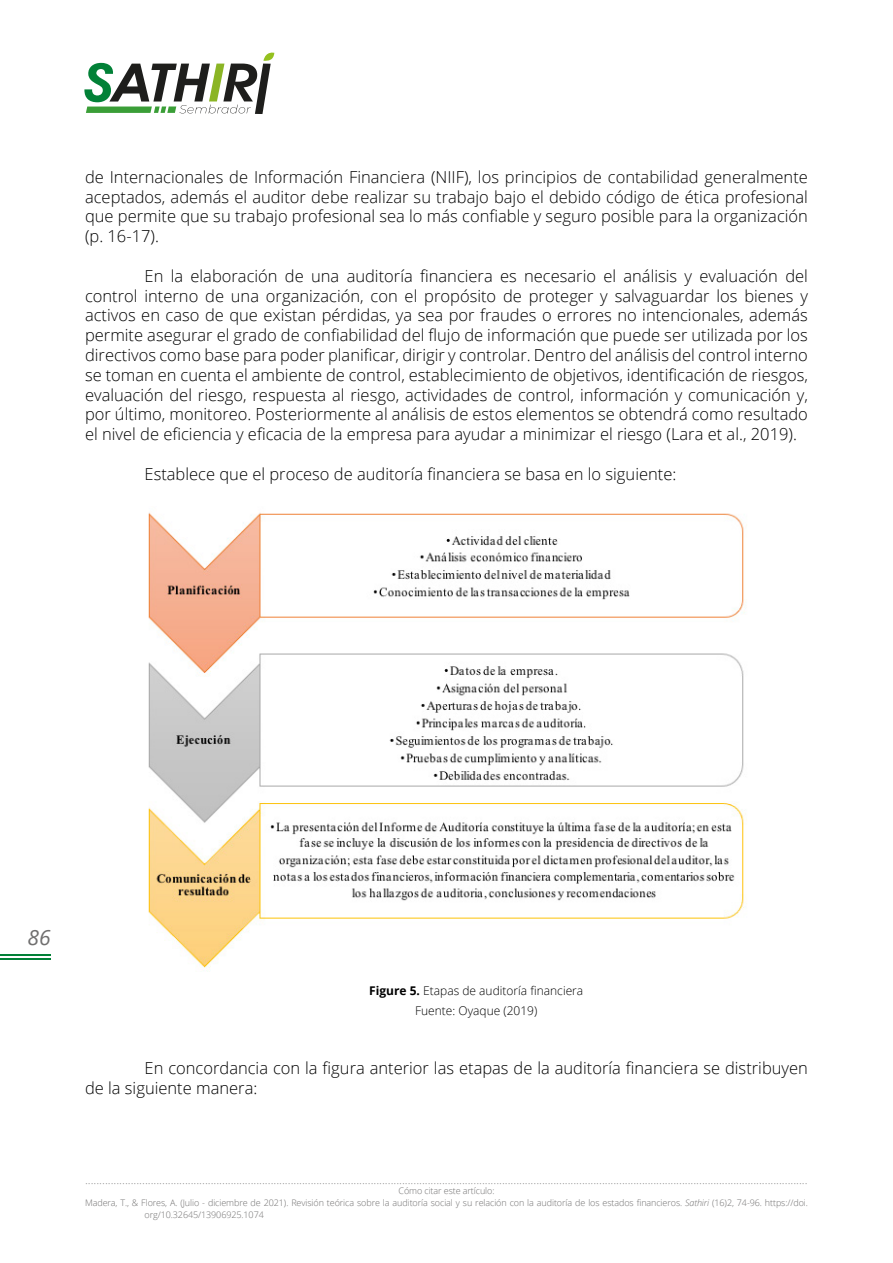
<style>
.page{position:relative;width:893px;height:1263px;background:#fff}
.page>*{position:absolute;margin:0;border:0;box-sizing:border-box;transform-origin:0 0}
.t1{font:italic 21px "Open Sans";color:#706f6f}
.t2{font:300 16.5px/19.8px "Open Sans";color:#000;text-align:justify}
.t3{font:300 12px "Open Sans";color:#929292}
.t4{font:300 12px/19.8px "Open Sans";color:#000;text-align:center}
.t5{font:300 9px "Open Sans";letter-spacing:-.01em;color:#706f6f}
.s1{font-weight:700}
.s2{font-style:italic}
</style>
<div class="page">
<hr style="left:0;top:954px;width:51px;height:2px;background:#028137">
<hr style="left:0;top:958px;width:51px;height:1px;background:#028137">
<svg style="left:84px;top:52px;width:190px;height:62px"></svg>
<img style="left:148px;top:512px;width:599px;height:460px">
<p class="t2" style="left:85px;top:166px;width:724px">de Internacionales de Información Financiera (NIIF), los principios de contabilidad generalmente aceptados, además el auditor debe realizar su trabajo bajo el debido código de ética profesional que permite que su trabajo profesional sea lo más confiable y seguro posible para la organización (p. 16-17).</p>
<p class="t2" style="left:85px;top:265px;width:724px;text-indent:60px">En la elaboración de una auditoría financiera es necesario el análisis y evaluación del control interno de una organización, con el propósito de proteger y salvaguardar los bienes y activos en caso de que existan pérdidas, ya sea por fraudes o errores no intencionales, además permite asegurar el grado de confiabilidad del flujo de información que puede ser utilizada por los directivos como base para poder planificar, dirigir y controlar. Dentro del análisis del control interno se toman en cuenta el ambiente de control, establecimiento de objetivos, identificación de riesgos, evaluación del riesgo, respuesta al riesgo, actividades de control, información y comunicación y, por último, monitoreo. Posteriormente al análisis de estos elementos se obtendrá como resultado el nivel de eficiencia y eficacia de la empresa para ayudar a minimizar el riesgo (Lara et al., 2019).</p>
<p class="t2" style="left:145px;top:463px;width:533px">Establece que el proceso de auditoría financiera se basa en lo siguiente:</p>
<p class="t1" style="left:27px;top:923px;width:25px">86</p>
<p class="t4" style="left:369px;top:980px;width:216px"><span class="s1">Figure 5.</span> Etapas de auditoría financiera<br>Fuente: Oyaque (2019)</p>
<p class="t2" style="left:85px;top:1058px;width:724px;text-indent:60px">En concordancia con la figura anterior las etapas de la auditoría financiera se distribuyen de la siguiente manera:</p>
<p class="t3" style="left:85px;top:1171px;width:724px">.............................................................................................................................................................................................................................................................</p>
<p class="t5" style="left:398px;top:1184px;width:97px">Cómo citar este artículo:</p>
<p class="t5" style="left:85px;top:1196px;width:724px">Madera, T., &amp; Flores, A. (Julio - diciembre de 2021). Revisión teórica sobre la auditoría social y su relación con la auditoría de los estados financieros. <span class="s2">Sathiri</span> (16)2, 74-96. https://doi.</p>
<p class="t5" style="left:145px;top:1208px;width:121px">org/10.32645/13906925.1074</p>
</div>
